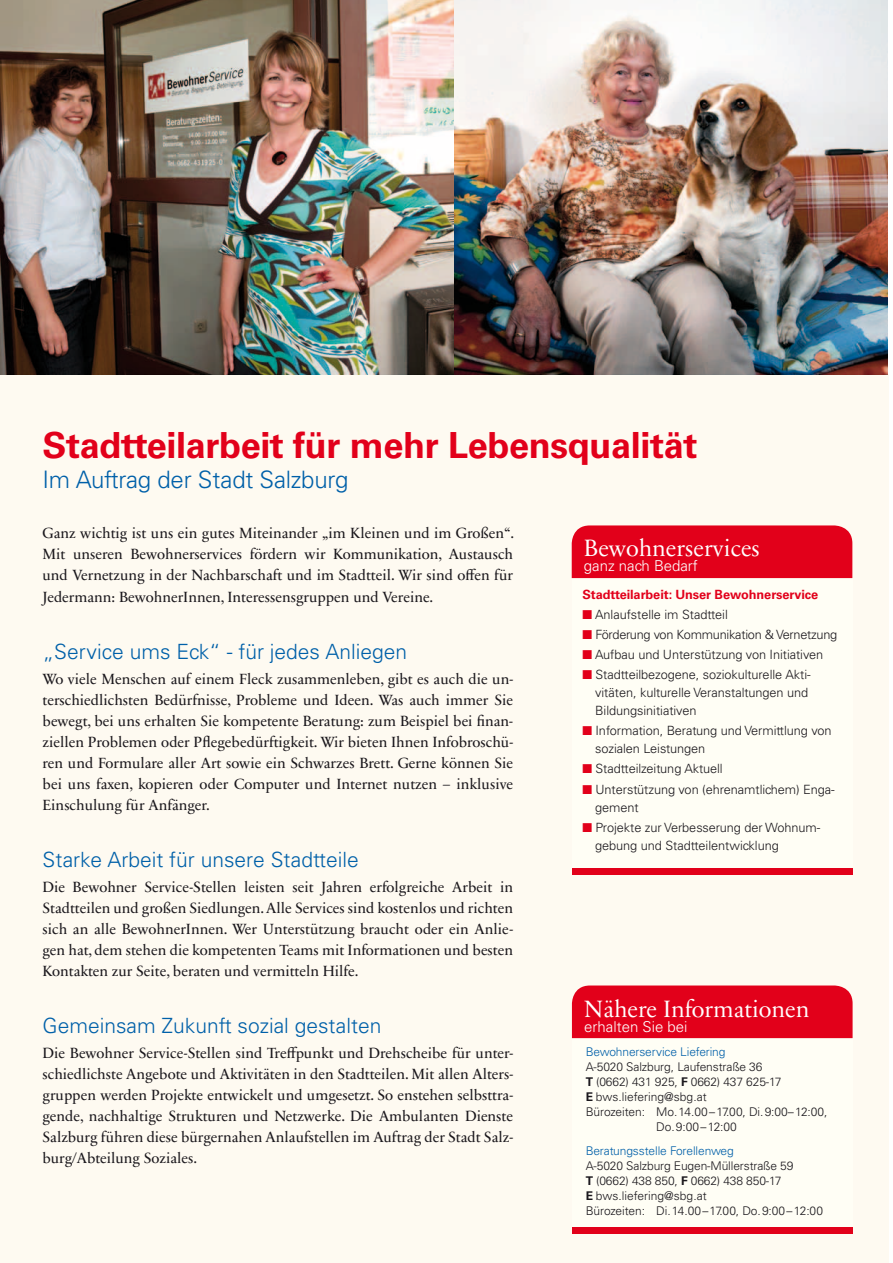
<style>
.page{position:relative;width:893px;height:1263px;background:#fff}
.page>*{position:absolute;margin:0;border:0;box-sizing:border-box;transform-origin:0 0}
.t1{font:700 36px "Univers LT Std";letter-spacing:-.01em;color:#e2001a}
.t2{font:24px "Sabon Next LT Display";color:#fff}
.t3{font:300 24px "Univers LT Std";letter-spacing:-.01em;color:#0060a9}
.t4{font:300 21px "Univers LT Std";color:#0060a9}
.t5{font:15px/21.1px "Sabon Next LT";color:#1a171c;text-align:justify}
.t6{font:300 15px "Univers LT Std";color:#fff}
.t7{font:300 12.75px/18px "Univers LT Std";letter-spacing:-.005em;color:#1a171c}
.t8{font:700 12.75px "Univers LT Std";letter-spacing:-.005em;color:#e2001a}
.t9{font:300 12px/15px "Univers LT Std";letter-spacing:-.01em;color:#1a171c}
.t10{font:300 12px "Univers LT Std";letter-spacing:-.01em;color:#0060a9}
.s1{color:#e2001a}
.s2{font-weight:700}
</style>
<div class="page">
<div style="left:0;top:374px;width:889px;height:889px;background:#fefaf1"></div>
<div style="left:572px;top:1017px;width:281px;height:213px;background:#fffef5"></div>
<div style="left:572px;top:985px;width:281px;height:53px;background:#e2001a"></div>
<div style="left:572px;top:1227px;width:281px;height:6px;background:#e2001a"></div>
<img style="left:0;top:0;width:888px;height:374px">
<div style="left:572px;top:565px;width:280px;height:303px;background:#fffef5"></div>
<div style="left:572px;top:525px;width:280px;height:53px;background:#e2001a"></div>
<div style="left:572px;top:869px;width:281px;height:6px;background:#e2001a"></div>
<h1 class="t1" style="left:43px;top:424px;width:656px">Stadtteilarbeit für mehr Lebensqualität</h1>
<h2 class="t3" style="left:43px;top:465px;width:308px">Im Auftrag der Stadt Salzburg</h2>
<p class="t5" style="left:43px;top:523px;width:473px">Ganz wichtig ist uns ein gutes Miteinander „im Kleinen und im Großen“.<br>Mit unseren Bewohnerservices fördern wir Kommunikation, Austausch und Vernetzung in der Nachbarschaft und im Stadtteil. Wir sind offen für Jedermann: BewohnerInnen, Interessensgruppen und Vereine.</p>
<h3 class="t4" style="left:43px;top:638px;width:366px">„Service ums Eck“ - für jedes Anliegen</h3>
<p class="t5" style="left:43px;top:668px;width:472px">Wo viele Menschen auf einem Fleck zusammenleben, gibt es auch die un&shy;terschiedlichsten Bedürfnisse, Probleme und Ideen. Was auch immer Sie bewegt, bei uns erhalten Sie kompetente Beratung: zum Beispiel bei finan&shy;ziellen Problemen oder Pflegebedürftigkeit. Wir bieten Ihnen Infobroschü&shy;ren und Formulare aller Art sowie ein Schwarzes Brett. Gerne können Sie bei uns faxen, kopieren oder Computer und Internet nutzen – inklusive Einschulung für Anfänger.</p>
<h3 class="t4" style="left:43px;top:847px;width:318px">Starke Arbeit für unsere Stadtteile</h3>
<p class="t5" style="left:43px;top:877px;width:472px">Die Bewohner Service-Stellen leisten seit Jahren erfolgreiche Arbeit in Stadtteilen und großen Siedlungen. Alle Services sind kostenlos und richten sich an alle BewohnerInnen. Wer Unterstützung braucht oder ein Anlie&shy;gen hat, dem stehen die kompetenten Teams mit Informationen und besten Kontakten zur Seite, beraten und vermitteln Hilfe.</p>
<h3 class="t4" style="left:43px;top:1012px;width:340px">Gemeinsam Zukunft sozial gestalten</h3>
<p class="t5" style="left:43px;top:1043px;width:472px">Die Bewohner Service-Stellen sind Treffpunkt und Drehscheibe für unter&shy;schiedlichste Angebote und Aktivitäten in den Stadtteilen. Mit allen Alters&shy;gruppen werden Projekte entwickelt und umgesetzt. So enstehen selbsttra&shy;gende, nachhaltige Strukturen und Netzwerke. Die Ambulanten Dienste Salzburg führen diese bürgernahen Anlaufstellen im Auftrag der Stadt Salz&shy;burg/Abteilung Soziales.</p>
<p class="t10" style="left:586px;top:1044px;width:141px">Bewohnerservice Liefering</p>
<h2 class="t2" style="left:584px;top:534px;width:177px">Bewohnerservices</h2>
<p class="t6" style="left:584px;top:557px;width:115px">ganz nach Bedarf</p>
<p class="t8" style="left:582px;top:587px;width:238px">Stadtteilarbeit: Unser Bewohnerservice</p>
<p class="t7" style="left:582px;top:605px;width:147px"><span class="s1">■</span> Anlaufstelle im Stadtteil</p>
<p class="t7" style="left:582px;top:625px;width:257px"><span class="s1">■</span> Förderung von Kommunikation &amp; Vernetzung</p>
<p class="t7" style="left:582px;top:645px;width:242px"><span class="s1">■</span> Aufbau und Unterstützung von Initiativen</p>
<p class="t7" style="left:595px;top:666px;width:217px;text-indent:-13px"><span class="s1">■</span> Stadtteilbezogene, soziokulturelle Akti&shy;vitäten, kulturelle Veranstaltungen und<br>Bildungsinitiativen</p>
<p class="t7" style="left:595px;top:722px;width:238px;text-indent:-13px"><span class="s1">■</span> Information, Beratung und Vermittlung von sozialen Leistungen</p>
<p class="t7" style="left:582px;top:760px;width:142px"><span class="s1">■</span> Stadtteilzeitung Aktuell</p>
<p class="t7" style="left:595px;top:780px;width:241px;text-indent:-13px"><span class="s1">■</span> Unterstützung von (ehrenamtlichem) Enga&shy;gement</p>
<p class="t7" style="left:595px;top:818px;width:226px;text-indent:-13px"><span class="s1">■</span> Projekte zur Verbesserung der Wohnum&shy;gebung und Stadtteilentwicklung</p>
<h2 class="t2" style="left:584px;top:995px;width:227px">Nähere Informationen</h2>
<p class="t6" style="left:584px;top:1018px;width:105px">erhalten Sie bei</p>
<p class="t9" style="left:586px;top:1059px;width:178px">A-5020 Salzburg, Laufenstraße 36</p>
<p class="t9" style="left:586px;top:1074px;width:197px"><span class="s2">T</span> (0662) 431 925, <span class="s2">F</span> 0662) 437 625-17</p>
<p class="t9" style="left:586px;top:1089px;width:122px"><span class="s2">E</span> bws.liefering@sbg.at</p>
<p class="t9" style="left:586px;top:1104px;width:243px">Bürozeiten: Mo.14.00–17.00, Di.9:00–12:00,</p>
<p class="t9" style="left:656px;top:1119px;width:82px">Do.9:00–12:00</p>
<p class="t10" style="left:586px;top:1143px;width:150px">Beratungsstelle Forellenweg</p>
<p class="t9" style="left:586px;top:1158px;width:239px">A-5020 Salzburg Eugen-Müllerstraße 59<br><span class="s2">T</span> (0662) 438 850, <span class="s2">F</span> 0662) 438 850-17<br><span class="s2">E</span> bws.liefering@sbg.at<br>Bürozeiten: Di.14.00–17.00, Do.9:00–12:00</p>
</div>
